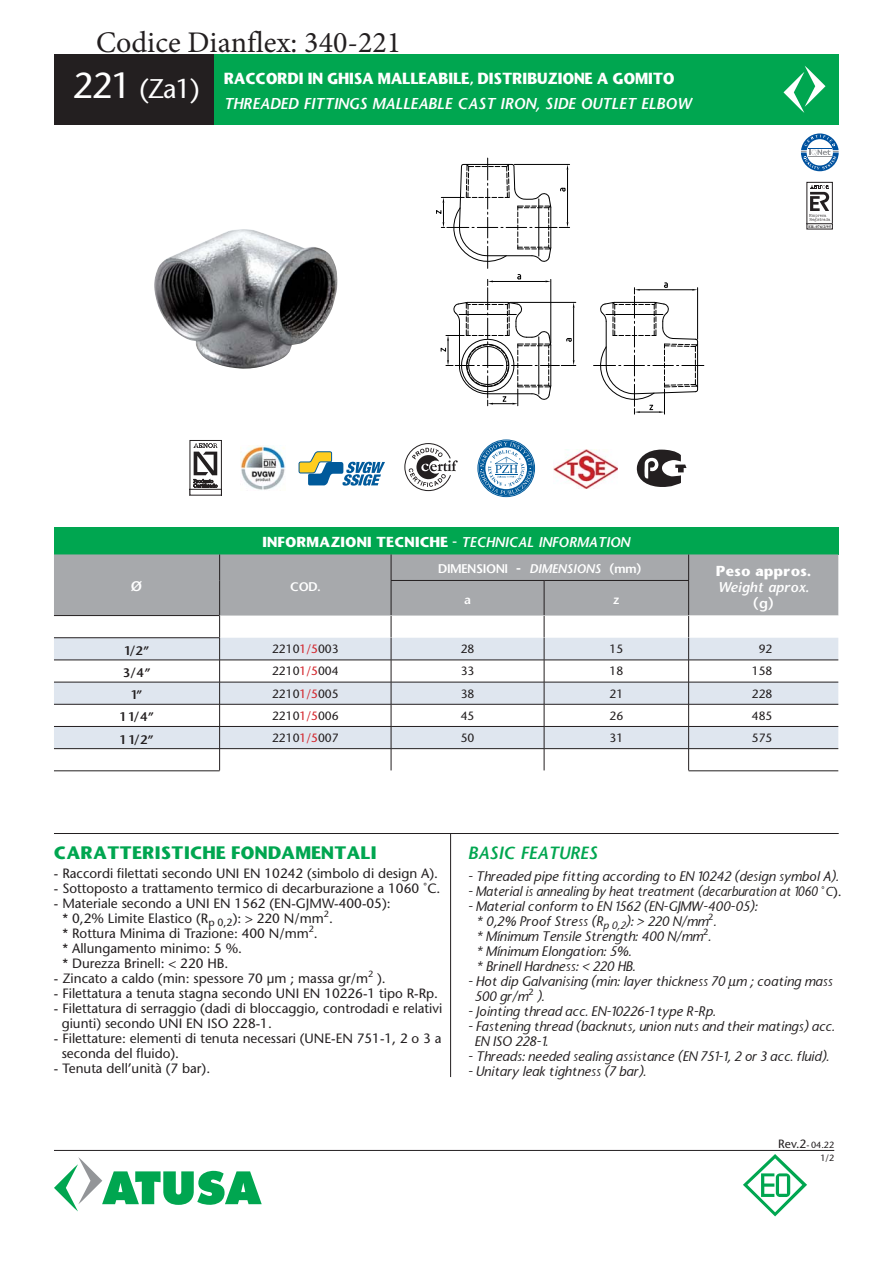
<style>
.page{position:relative;width:893px;height:1263px;background:#fff}
.page>*{position:absolute;margin:0;border:0;box-sizing:border-box;transform-origin:0 0}
.t1{font:30px "Minion Pro";color:#231f20}
.t2{font:500 27px "Stone Sans Std";color:#fff}
.t3{font:700 16.8px "Stone Sans";color:#00a650}
.t4{font:italic 16.8px "Stone Sans Semi Boold";color:#00a650}
.t5{font:italic 15px "Stone Sans Semi Boold";color:#fff}
.t6{font:700 15px "Stone Sans";letter-spacing:-.02em;color:#fff;scale:.94 1}
.t7{font:500 13.5px/15px "Stone Sans Std";color:#231f20}
.t8{font:italic 500 13.5px/15px "Stone Sans";color:#231f20}
.t9{font:700 13.5px "Stone Sans";color:#fff}
.t10{font:italic 13.5px "Stone Sans Semi Boold";color:#fff}
.t11{font:13.5px "Stone Sans Semi Boold";color:#fff}
.t12{font:500 12px "Stone Sans Std";color:#231f20}
.t13{font:12px "Stone Sans Semi Boold";letter-spacing:-.015em;color:#fff}
.t14{font:12px "Stone Sans Semi Boold";color:#231f20}
.t15{font:500 9px/12.8px "Stone Sans Std";color:#231f20;text-align:right}
.t16{font:700 3.75px "Times";letter-spacing:.065em;color:#231f20}
.s1{font-size:36px}
.s2{font-family:"Stone Sans Semi Boold";font-weight:400}
.s3{font-family:"Stone Sans Semi Boold";font-weight:400;font-style:italic}
.s4{font-family:"Stone Sans";font-weight:700}
.s5{font-style:italic}
.s6{color:#d2232a}
.s7{font-family:"Stone Sans Std";font-style:normal;font-size:12.75px}
.s8{font-size:12.75px}
.s9{font-size:12px}
</style>
<div class="page">
<svg style="left:807px;top:182px;width:25px;height:42px"></svg>
<svg style="left:801px;top:133px;width:38px;height:38px"></svg>
<div style="left:54px;top:54px;width:227px;height:70px;background:#231f20"></div>
<div style="left:214px;top:54px;width:625px;height:70px;background:#00a650"></div>
<svg style="left:783px;top:66px;width:42px;height:47px"></svg>
<hr style="left:54px;top:1150px;width:780px;height:1px;background:#231f20">
<svg style="left:54px;top:1157px;width:208px;height:54px"></svg>
<svg style="left:743px;top:1154px;width:64px;height:62px"></svg>
<img style="left:241px;top:445px;width:44px;height:45px">
<img style="left:554px;top:450px;width:64px;height:39px">
<svg style="left:404px;top:443px;width:54px;height:48px"></svg>
<svg style="left:636px;top:449px;width:50px;height:38px"></svg>
<svg style="left:298px;top:451px;width:87px;height:35px"></svg>
<svg style="left:478px;top:441px;width:56px;height:55px"></svg>
<svg style="left:192px;top:443px;width:27px;height:47px"></svg>
<div style="left:54px;top:527px;width:784px;height:27px;background:#00a650"></div>
<div style="left:54px;top:554px;width:784px;height:62px;background:#a7a9ac"></div>
<svg style="left:54px;top:616px;width:784px;height:156px"></svg>
<svg style="left:54px;top:638px;width:784px;height:110px;fill:#dfe6ef"></svg>
<svg style="left:219px;top:554px;width:1px;height:26px"></svg>
<svg style="left:391px;top:554px;width:1px;height:26px"></svg>
<svg style="left:688px;top:554px;width:1px;height:26px"></svg>
<hr style="left:219px;top:580px;width:1px;height:35px;background:#231f20">
<hr style="left:391px;top:581px;width:1px;height:34px;background:#231f20">
<hr style="left:544px;top:581px;width:1px;height:34px;background:#231f20">
<hr style="left:688px;top:581px;width:1px;height:34px;background:#231f20">
<svg style="left:219px;top:616px;width:1px;height:154px"></svg>
<svg style="left:391px;top:616px;width:1px;height:154px"></svg>
<svg style="left:544px;top:616px;width:1px;height:154px"></svg>
<svg style="left:688px;top:616px;width:1px;height:154px"></svg>
<hr style="left:391px;top:580px;width:153px;height:1px;background:#231f20">
<hr style="left:544px;top:580px;width:145px;height:1px;background:#231f20">
<hr style="left:54px;top:615px;width:166px;height:1px;background:#231f20">
<hr style="left:54px;top:770px;width:166px;height:1px;background:#231f20">
<hr style="left:689px;top:770px;width:149px;height:1px;background:#231f20">
<hr style="left:54px;top:637px;width:166px;height:1px;background:#231f20">
<hr style="left:54px;top:660px;width:337px;height:1px;background:#231f20">
<hr style="left:391px;top:660px;width:153px;height:1px;background:#231f20">
<hr style="left:544px;top:660px;width:294px;height:1px;background:#231f20">
<hr style="left:54px;top:682px;width:337px;height:1px;background:#231f20">
<hr style="left:391px;top:682px;width:153px;height:1px;background:#231f20">
<hr style="left:544px;top:682px;width:294px;height:1px;background:#231f20">
<hr style="left:54px;top:704px;width:337px;height:1px;background:#231f20">
<hr style="left:391px;top:704px;width:153px;height:1px;background:#231f20">
<hr style="left:544px;top:704px;width:294px;height:1px;background:#231f20">
<hr style="left:54px;top:726px;width:337px;height:1px;background:#231f20">
<hr style="left:391px;top:726px;width:153px;height:1px;background:#231f20">
<hr style="left:544px;top:726px;width:294px;height:1px;background:#231f20">
<hr style="left:54px;top:748px;width:337px;height:1px;background:#231f20">
<hr style="left:391px;top:748px;width:153px;height:1px;background:#231f20">
<hr style="left:544px;top:748px;width:294px;height:1px;background:#231f20">
<svg style="left:593px;top:282px;width:111px;height:132px"></svg>
<svg style="left:436px;top:158px;width:140px;height:248px"></svg>
<img style="left:154px;top:229px;width:184px;height:140px">
<hr style="left:450px;top:833px;width:1px;height:244px;background:#231f20">
<hr style="left:54px;top:833px;width:785px;height:1px;background:#231f20">
<h1 class="t1" style="left:96px;top:24px;width:307px">Codice Dianflex: 340-221</h1>
<h2 class="t2" style="left:73px;top:77px;width:128px"><span class="s1">221</span> (Za1)</h2>
<p class="t6" style="left:224px;top:68px;width:481px">RACCORDI IN GHISA MALLEABILE, DISTRIBUZIONE A GOMITO</p>
<p class="t5" style="left:224px;top:94px;width:469px">THREADED FITTINGS MALLEABLE CAST IRON, SIDE OUTLET ELBOW</p>
<p class="t16" style="left:808px;top:225px;width:24px">ER-076/2/95</p>
<p class="t9" style="left:262px;top:533px;width:369px">INFORMAZIONI TECNICHE <span class="s2">-</span> <span class="s3">TECHNICAL INFORMATION</span></p>
<p class="t11" style="left:131px;top:578px;width:13px">Ø</p>
<p class="t13" style="left:290px;top:579px;width:32px">COD.</p>
<p class="t13" style="left:438px;top:561px;width:205px">DIMENSIONI <span class="s4">-</span> <span class="s5">DIMENSIONS</span> (mm)</p>
<p class="t9" style="left:716px;top:561px;width:97px">Peso appros.</p>
<p class="t10" style="left:718px;top:578px;width:93px">Weight aprox.</p>
<p class="t11" style="left:753px;top:595px;width:22px">(g)</p>
<p class="t13" style="left:464px;top:592px;width:8px">a</p>
<p class="t13" style="left:613px;top:592px;width:8px">z</p>
<p class="t14" style="left:124px;top:643px;width:26px">1/2”</p>
<p class="t12" style="left:272px;top:644px;width:68px">2210<span class="s6">1/5</span>003</p>
<p class="t12" style="left:461px;top:644px;width:15px">28</p>
<p class="t12" style="left:609px;top:644px;width:15px">15</p>
<p class="t12" style="left:759px;top:644px;width:15px">92</p>
<p class="t14" style="left:123px;top:665px;width:29px">3/4”</p>
<p class="t12" style="left:272px;top:666px;width:68px">2210<span class="s6">1/5</span>004</p>
<p class="t12" style="left:461px;top:666px;width:15px">33</p>
<p class="t12" style="left:609px;top:666px;width:15px">18</p>
<p class="t12" style="left:752px;top:666px;width:22px">158</p>
<p class="t14" style="left:131px;top:687px;width:13px">1”</p>
<p class="t12" style="left:272px;top:688px;width:68px">2210<span class="s6">1/5</span>005</p>
<p class="t12" style="left:461px;top:688px;width:15px">38</p>
<p class="t12" style="left:609px;top:688px;width:15px">21</p>
<p class="t12" style="left:752px;top:688px;width:22px">228</p>
<p class="t14" style="left:120px;top:709px;width:36px">1 1/4”</p>
<p class="t12" style="left:272px;top:710px;width:68px">2210<span class="s6">1/5</span>006</p>
<p class="t12" style="left:461px;top:710px;width:15px">45</p>
<p class="t12" style="left:609px;top:710px;width:15px">26</p>
<p class="t12" style="left:752px;top:710px;width:22px">485</p>
<p class="t14" style="left:120px;top:732px;width:35px">1 1/2”</p>
<p class="t12" style="left:272px;top:733px;width:68px">2210<span class="s6">1/5</span>007</p>
<p class="t12" style="left:461px;top:733px;width:15px">50</p>
<p class="t12" style="left:609px;top:733px;width:15px">31</p>
<p class="t12" style="left:752px;top:733px;width:22px">575</p>
<p class="t3" style="left:54px;top:842px;width:324px">CARATTERISTICHE FONDAMENTALI</p>
<p class="t4" style="left:468px;top:842px;width:131px">BASIC FEATURES</p>
<p class="t7" style="left:54px;top:867px;width:386px">- Raccordi filettati secondo UNI EN 10242 (simbolo di design A).</p>
<p class="t7" style="left:54px;top:882px;width:388px">- Sottoposto a trattamento termico di decarburazione a 1060 ˚C.</p>
<p class="t7" style="left:62px;top:897px;width:330px;text-indent:-9px">- Materiale secondo a UNI EN 1562 (EN-GJMW-400-05): * 0,2% Limite Elastico (R<sub>p</sub> <sub>0,2</sub>): &gt; 220 N/mm<sup>2</sup>.<br>* Rottura Minima di Trazione: 400 N/mm<sup>2</sup>.<br>* Allungamento minimo: 5 %.<br>* Durezza Brinell: &lt; 220 HB.</p>
<p class="t7" style="left:54px;top:972px;width:333px">- Zincato a caldo (min: spessore 70 μm ; massa gr/m<sup>2</sup> ).</p>
<p class="t7" style="left:54px;top:987px;width:386px">- Filettatura a tenuta stagna secondo UNI EN 10226-1 tipo R-Rp.</p>
<p class="t7" style="left:62px;top:1002px;width:382px;text-indent:-8px">- Filettatura di serraggio (dadi di bloccaggio, controdadi e relativi giunti) secondo UNI EN ISO 228-1.</p>
<p class="t7" style="left:62px;top:1032px;width:381px;text-indent:-8px">- Filettature: elementi di tenuta necessari (UNE-EN 751-1, 2 o 3 a seconda del fluido).</p>
<p class="t7" style="left:54px;top:1062px;width:158px">- Tenuta dell’unità (7 bar).</p>
<p class="t8" style="left:468px;top:869px;width:372px">- Threaded pipe fitting according to EN 10242 (design symbol A).</p>
<p class="t8" style="left:468px;top:884px;width:375px">- Material is annealing by heat treatment (decarburation at 1060 <span class="s7">˚</span><span class="s8">C</span><span class="s7">).</span></p>
<p class="t8" style="left:476px;top:899px;width:282px;text-indent:-8px">- Material conform to EN 1562 (EN-GJMW-400-05): * 0,2% Proof Stress (R<sub>p</sub> <sub>0,2</sub>): &gt; 220 N/mm<sup>2</sup>.<br>* Mínimum Tensile Strength: 400 N/mm<sup>2</sup>.<br>* Mínimum Elongation: 5%.<br>* Brinell Hardness: &lt; 220 HB.</p>
<p class="t8" style="left:474px;top:974px;width:360px;text-indent:-7px">- Hot dip Galvanising (min: layer thickness 70 μm ; coating mass<br>500 gr/m<sup>2</sup> ).</p>
<p class="t8" style="left:468px;top:1004px;width:249px">- Jointing thread acc. EN-10226-1 type R-Rp.</p>
<p class="t8" style="left:474px;top:1019px;width:362px;text-indent:-7px">- Fastening thread (backnuts, union nuts and their matings) acc.<br>EN ISO 228-1.</p>
<p class="t8" style="left:468px;top:1049px;width:363px">- Threads: needed sealing assistance (EN 751-1, 2 or 3 acc. fluid).</p>
<p class="t8" style="left:468px;top:1064px;width:180px">- Unitary leak tightness (7 bar).</p>
<p class="t15" style="left:778px;top:1139px;width:57px"><span class="s9">Rev.2</span>- 04.22<br>1/2</p>
</div>
